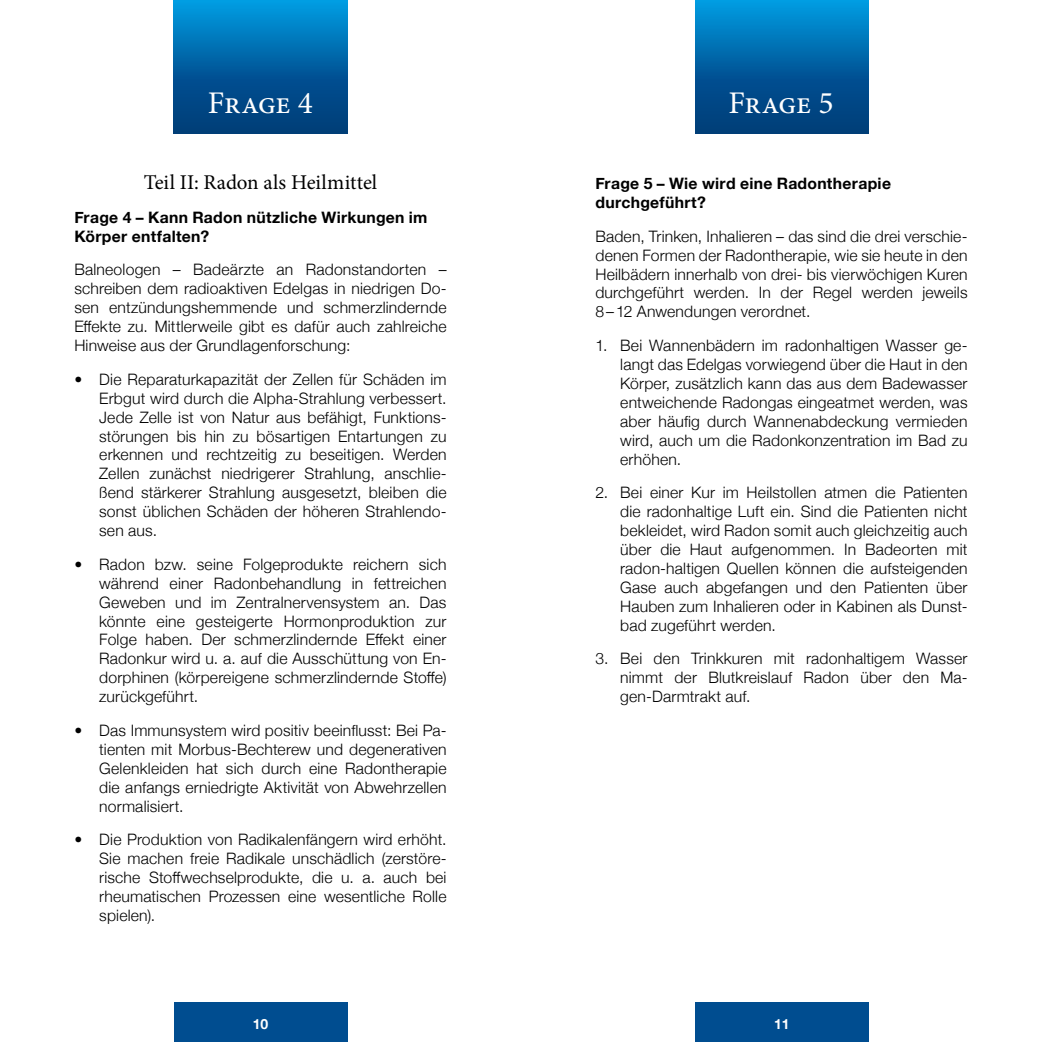
<style>
.page{position:relative;width:1042px;height:1042px;background:#fff}
.page>*{position:absolute;margin:0;border:0;box-sizing:border-box;transform-origin:0 0}
.t1{font:31.5px "Minion Pro";letter-spacing:-.015em;color:#fff}
.t2{font:21px "Minion Pro";letter-spacing:-.005em;color:#000}
.t3{font:300 15.75px/18.9px "Helvetica Neue";letter-spacing:.01em;color:#000;text-align:justify}
.t4{font:700 15.75px/18.9px "Helvetica Neue";letter-spacing:.02em;color:#000}
.t5{font:700 14px "Helvetica Neue";color:#fff}
</style>
<div class="page">
<div style="left:695px;top:0;width:174px;height:134px;background:linear-gradient(to bottom,#0095dc,#00316d)"></div>
<div style="left:174px;top:0;width:173px;height:134px;background:linear-gradient(to bottom,#0096dd,#00316d)"></div>
<div style="left:695px;top:1002px;width:174px;height:40px;background:#004d90"></div>
<div style="left:174px;top:1002px;width:173px;height:40px;background:#004d90"></div>
<h1 class="t1" style="left:208px;top:82px;width:106px">Frage 4</h1>
<h2 class="t2" style="left:144px;top:168px;width:235px">Teil II: Radon als Heilmittel</h2>
<p class="t4" style="left:74px;top:208px;width:355px">Frage 4 – Kann Radon nützliche Wirkungen im<br>Körper entfalten?</p>
<p class="t3" style="left:74px;top:259px;width:374px">Balneologen – Badeärzte an Radonstandorten – schreiben dem radioaktiven Edelgas in niedrigen Do&shy;sen entzündungshemmende und schmerzlindernde Effekte zu. Mittlerweile gibt es dafür auch zahlreiche Hinweise aus der Grundlagenforschung:</p>
<p class="t3" style="left:99px;top:369px;width:349px;text-indent:-25px">• Die Reparaturkapazität der Zellen für Schäden im Erbgut wird durch die Alpha-Strahlung verbessert.<br>Jede Zelle ist von Natur aus befähigt, Funktions&shy;störungen bis hin zu bösartigen Entartungen zu erkennen und rechtzeitig zu beseitigen. Werden Zellen zunächst niedrigerer Strahlung, anschlie&shy;ßend stärkerer Strahlung ausgesetzt, bleiben die sonst üblichen Schäden der höheren Strahlendo&shy;sen aus.</p>
<p class="t3" style="left:99px;top:554px;width:349px;text-indent:-25px">• Radon bzw. seine Folgeprodukte reichern sich während einer Radonbehandlung in fettreichen Geweben und im Zentralnervensystem an. Das könnte eine gesteigerte Hormonproduktion zur Folge haben. Der schmerzlindernde Effekt einer Radonkur wird u. a. auf die Ausschüttung von En&shy;dorphinen (körpereigene schmerzlindernde Stoffe) zurückgeführt.</p>
<p class="t3" style="left:99px;top:720px;width:349px;text-indent:-25px">• Das Immunsystem wird positiv beeinflusst: Bei Pa&shy;tienten mit Morbus-Bechterew und degenerativen Gelenkleiden hat sich durch eine Radontherapie die anfangs erniedrigte Aktivität von Abwehrzellen normalisiert.</p>
<p class="t3" style="left:99px;top:829px;width:349px;text-indent:-25px">• Die Produktion von Radikalenfängern wird erhöht.<br>Sie machen freie Radikale unschädlich (zerstöre&shy;rische Stoffwechselprodukte, die u. a. auch bei rheumatischen Prozessen eine wesentliche Rolle spielen).</p>
<h1 class="t1" style="left:728px;top:82px;width:106px">Frage 5</h1>
<p class="t4" style="left:595px;top:174px;width:297px">Frage 5 – Wie wird eine Radontherapie durchgeführt?</p>
<p class="t3" style="left:595px;top:225px;width:374px">Baden, Trinken, Inhalieren – das sind die drei verschie&shy;denen Formen der Radontherapie, wie sie heute in den Heilbädern innerhalb von drei- bis vierwöchigen Kuren durchgeführt werden. In der Regel werden jeweils 8–12 Anwendungen verordnet.</p>
<p class="t3" style="left:620px;top:335px;width:349px;text-indent:-25px">1. Bei Wannenbädern im radonhaltigen Wasser ge&shy;langt das Edelgas vorwiegend über die Haut in den Körper, zusätzlich kann das aus dem Badewasser entweichende Radongas eingeatmet werden, was aber häufig durch Wannenabdeckung vermieden wird, auch um die Radonkonzentration im Bad zu erhöhen.</p>
<p class="t3" style="left:620px;top:482px;width:349px;text-indent:-25px">2. Bei einer Kur im Heilstollen atmen die Patienten die radonhaltige Luft ein. Sind die Patienten nicht bekleidet, wird Radon somit auch gleichzeitig auch über die Haut aufgenommen. In Badeorten mit radon-haltigen Quellen können die aufsteigenden Gase auch abgefangen und den Patienten über Hauben zum Inhalieren oder in Kabinen als Dunst&shy;bad zugeführt werden.</p>
<p class="t3" style="left:620px;top:648px;width:349px;text-indent:-25px">3. Bei den Trinkkuren mit radonhaltigem Wasser nimmt der Blutkreislauf Radon über den Ma&shy;gen-Darmtrakt auf.</p>
<p class="t5" style="left:253px;top:1013px;width:17px">10</p>
<p class="t5" style="left:774px;top:1013px;width:17px">11</p>
</div>
